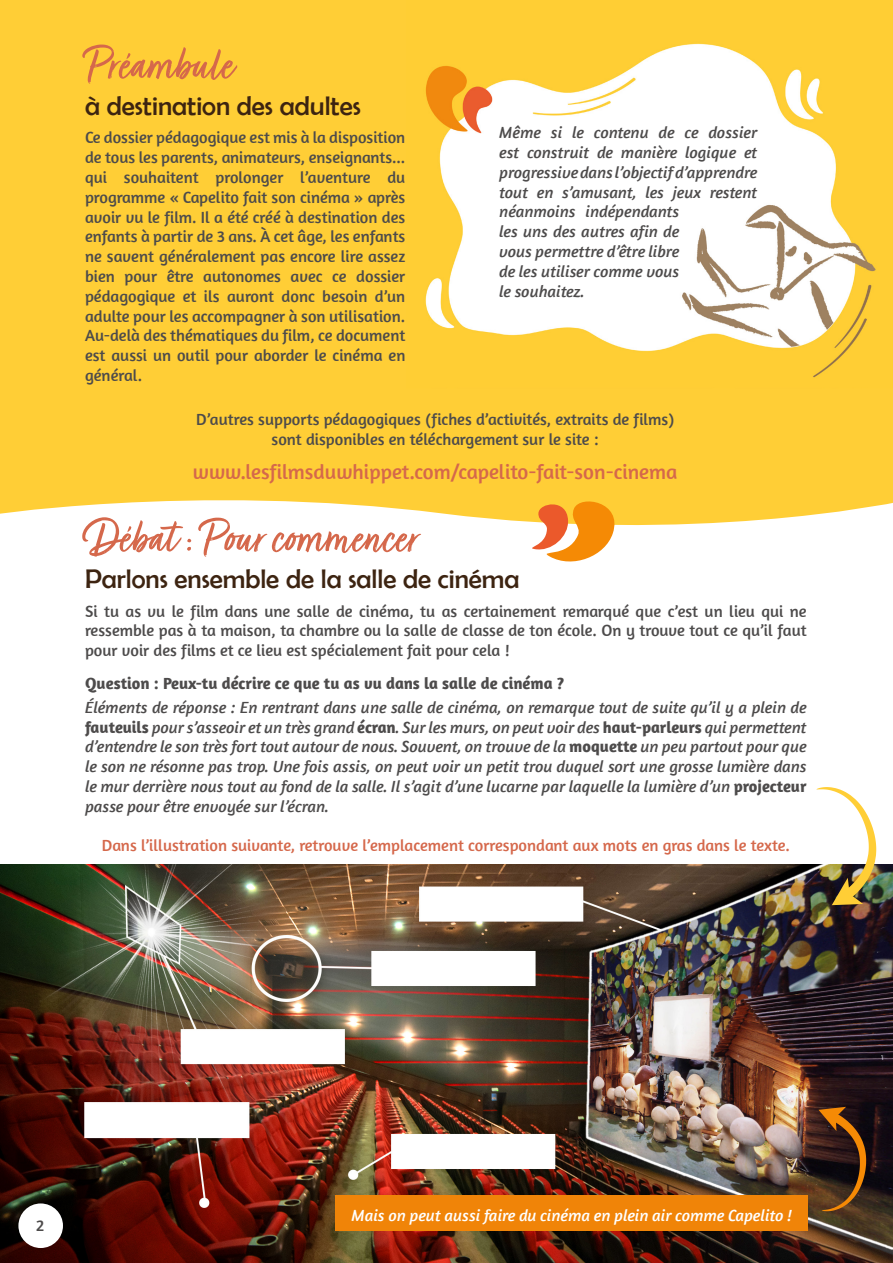
<style>
.page{position:relative;width:893px;height:1263px;background:#fff}
.page>*{position:absolute;margin:0;border:0;box-sizing:border-box;transform-origin:0 0}
.Titre{font:52.5px "Turbinado Pro";color:#d5684b}
.Titre_du_film{font:27px "Berlin Sans FB";color:#3d2411}
.Texte{font:21px "Amaranth";color:#d5684b}
.Texte-2{font:16.5px/19.8px "Amaranth";color:#4d4b4b;text-align:justify}
.Texte-3{font:italic 16.5px/19.8px "Amaranth";color:#4d4b4b;text-align:justify}
.Question{font:16.5px "Amaranth";color:#d5684b}
.Texte-4{font:700 16.5px "Amaranth";color:#4d4b4b}
.Texte-5{font:italic 16.5px "Amaranth";color:#fff}
.s1{font-weight:700;font-style:normal}
</style>
<div class="page">
<img style="left:405px;top:0;width:488px;height:388px">
<div style="left:0;top:0;width:405px;height:388px;background:#ffce36"></div>
<svg style="left:0;top:388px;width:893px;height:138px;background:#fed34a"></svg>
<img style="left:0;top:865px;width:892px;height:398px">
<div style="left:336px;top:1195px;width:472px;height:35px;background:#f08408"></div>
<svg style="left:525px;top:494px;width:98px;height:68px"></svg>
<img style="left:816px;top:787px;width:60px;height:118px">
<div style="left:18px;top:1203px;width:45px;height:45px;background:#fff;border-radius:50%"></div>
<svg style="left:818px;top:1107px;width:48px;height:104px;background:#533014"></svg>
<p class="Titre" style="left:85px;top:36px;width:150px">Préambule</p>
<p class="Titre_du_film" style="left:85px;top:91px;width:277px">à destination des adultes</p>
<p class="Texte-2" style="left:85px;top:128px;width:322px">Ce dossier pédagogique est mis à la disposition de tous les parents, animateurs, enseignants... qui souhaitent prolonger l’aventure du programme « Capelito fait son cinéma » après avoir vu le film. Il a été créé à destination des enfants à partir de 3 ans. À cet âge, les enfants ne savent généralement pas encore lire assez bien pour être autonomes avec ce dossier pédagogique et ils auront donc besoin d’un adulte pour les accompagner à son utilisation.</p>
<p class="Texte-2" style="left:85px;top:326px;width:322px">Au-delà des thématiques du film, ce document est aussi un outil pour aborder le cinéma en général.</p>
<p class="Texte-2" style="left:196px;top:410px;width:479px">D’autres supports pédagogiques (fiches d’activités, extraits de films)</p>
<p class="Texte-2" style="left:272px;top:429px;width:329px">sont disponibles en téléchargement sur le site :</p>
<p class="Texte" style="left:193px;top:459px;width:486px">www.lesfilmsduwhippet.com/capelito-fait-son-cinema</p>
<p class="Texte-3" style="left:499px;top:123px;width:260px;text-align:left">Même si le contenu de ce dossier est construit de manière logique et progressive dans l’objectif d’apprendre tout en s’amusant, les jeux restent néanmoins indépendants<br>les uns des autres afin de<br>vous permettre d’être libre<br>de les utiliser comme vous<br>le souhaitez.</p>
<p class="Titre" style="left:85px;top:509px;width:335px">Débat : Pour commencer</p>
<p class="Titre_du_film" style="left:85px;top:564px;width:436px">Parlons ensemble de la salle de cinéma</p>
<p class="Texte-2" style="left:85px;top:601px;width:723px">Si tu as vu le film dans une salle de cinéma, tu as certainement remarqué que c’est un lieu qui ne ressemble pas à ta maison, ta chambre ou la salle de classe de ton école. On y trouve tout ce qu’il faut pour voir des films et ce lieu est spécialement fait pour cela !</p>
<p class="Texte-4" style="left:85px;top:673px;width:481px">Question : Peux-tu décrire ce que tu as vu dans la salle de cinéma ?</p>
<p class="Texte-3" style="left:85px;top:697px;width:723px">Éléments de réponse : En rentrant dans une salle de cinéma, on remarque tout de suite qu’il y a plein de <span class="s1">fauteuils</span> pour s’asseoir et un très grand <span class="s1">écran</span>. Sur les murs, on peut voir des <span class="s1">haut-parleurs</span> qui permettent d’entendre le son très fort tout autour de nous. Souvent, on trouve de la <span class="s1">moquette</span> un peu partout pour que le son ne résonne pas trop. Une fois assis, on peut voir un petit trou duquel sort une grosse lumière dans le mur derrière nous tout au fond de la salle. Il s’agit d’une lucarne par laquelle la lumière d’un <span class="s1">projecteur </span>passe pour être envoyée sur l’écran.</p>
<p class="Question" style="left:102px;top:836px;width:689px">Dans l’illustration suivante, retrouve l’emplacement correspondant aux mots en gras dans le texte.</p>
<p class="Texte-2" style="left:36px;top:1215px;width:10px">2</p>
<p class="Texte-5" style="left:351px;top:1205px;width:442px">Mais on peut aussi faire du cinéma en plein air comme Capelito !</p>
</div>
